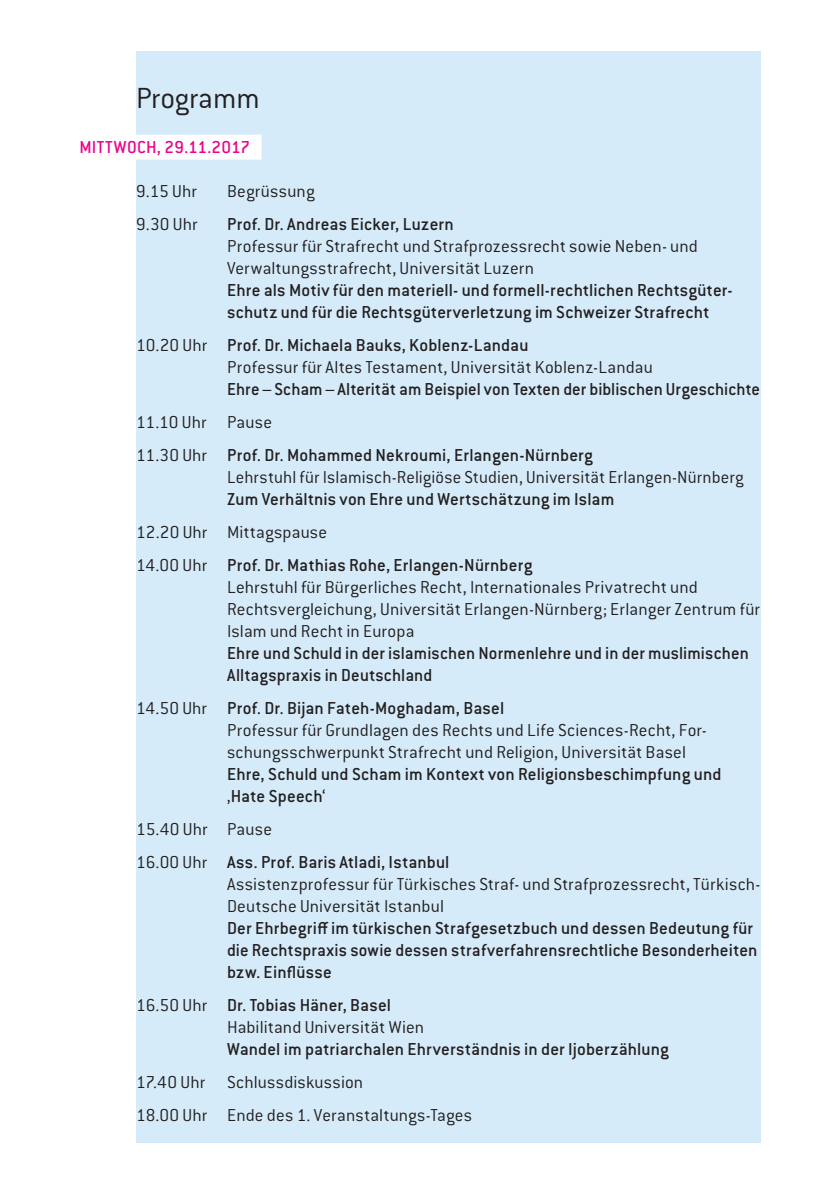
<style>
.page{position:relative;width:840px;height:1191px;background:#fff}
.page>*{position:absolute;margin:0;border:0;box-sizing:border-box;transform-origin:0 0}
._06-UT{font:300 32px "Conduit ITC Std";letter-spacing:-.01em;color:#231f20}
._07-LT{font:500 19px/22px "Conduit ITC Std";letter-spacing:.005em;color:#231f20}
._07-LT-2{font:300 19px/22px "Conduit ITC Std";letter-spacing:.01em;color:#231f20}
._07-LT-3{font:500 19px "Conduit ITC Std";letter-spacing:.01em;color:#ed028c}
.s1{font-weight:300}
</style>
<div class="page">
<div style="left:136px;top:51px;width:624px;height:1092px;background:#d5ebf9"></div>
<div style="left:79px;top:135px;width:182px;height:25px;background:#fff"></div>
<p class="_06-UT" style="left:136px;top:78px;width:125px">Programm</p>
<p class="_07-LT-3" style="left:79px;top:136px;width:172px">MITTWOCH, 29.11.2017</p>
<p class="_07-LT-2" style="left:136px;top:180px;width:62px">9.15 Uhr</p>
<p class="_07-LT-2" style="left:227px;top:180px;width:89px">Begrüssung</p>
<p class="_07-LT-2" style="left:136px;top:213px;width:63px">9.30 Uhr</p>
<p class="_07-LT" style="left:227px;top:213px;width:507px">Prof. Dr. Andreas Eicker, Luzern<br><span class="s1">Professur für Strafrecht und Strafprozessrecht sowie Neben- und Verwaltungsstrafrecht, Universität Luzern<br></span>Ehre als Motiv für den materiell- und formell-rechtlichen Rechtsgüter&shy;schutz und für die Rechtsgüterverletzung im Schweizer Strafrecht</p>
<p class="_07-LT" style="left:136px;top:334px;width:393px"><span class="s1">10.20 Uhr</span> Prof. Dr. Michaela Bauks, Koblenz-Landau</p>
<p class="_07-LT-2" style="left:227px;top:356px;width:427px">Professur für Altes Testament, Universität Koblenz-Landau</p>
<p class="_07-LT" style="left:227px;top:378px;width:534px">Ehre – Scham – Alterität am Beispiel von Texten der biblischen Urgeschichte</p>
<p class="_07-LT-2" style="left:136px;top:411px;width:137px">11.10 Uhr Pause</p>
<p class="_07-LT" style="left:227px;top:444px;width:518px;text-indent:-91px"><span class="s1">11.30 Uhr</span> Prof. Dr. Mohammed Nekroumi, Erlangen-Nürnberg<br><span class="s1">Lehrstuhl für Islamisch-Religiöse Studien, Universität Erlangen-Nürnberg<br></span>Zum Verhältnis von Ehre und Wertschätzung im Islam</p>
<p class="_07-LT-2" style="left:136px;top:521px;width:192px">12.20 Uhr Mittagspause</p>
<p class="_07-LT" style="left:136px;top:554px;width:397px"><span class="s1">14.00 Uhr</span> Prof. Dr. Mathias Rohe, Erlangen-Nürnberg</p>
<p class="_07-LT-2" style="left:227px;top:576px;width:534px">Lehrstuhl für Bürgerliches Recht, Internationales Privatrecht und<br>Rechtsvergleichung, Universität Erlangen-Nürnberg; Erlanger Zentrum für<br>Islam und Recht in Europa</p>
<p class="_07-LT" style="left:227px;top:642px;width:523px">Ehre und Schuld in der islamischen Normenlehre und in der muslimischen<br>Alltagspraxis in Deutschland</p>
<p class="_07-LT" style="left:136px;top:697px;width:369px"><span class="s1">14.50 Uhr</span> Prof. Dr. Bijan Fateh-Moghadam, Basel</p>
<p class="_07-LT-2" style="left:227px;top:719px;width:481px">Professur für Grundlagen des Rechts und Life Sciences-Recht, For&shy;schungsschwerpunkt Strafrecht und Religion, Universität Basel</p>
<p class="_07-LT" style="left:227px;top:763px;width:495px">Ehre, Schuld und Scham im Kontext von Religionsbeschimpfung und ‚Hate Speech‘</p>
<p class="_07-LT-2" style="left:136px;top:818px;width:137px">15.40 Uhr Pause</p>
<p class="_07-LT" style="left:136px;top:851px;width:314px"><span class="s1">16.00 Uhr</span> Ass. Prof. Baris Atladi, Istanbul</p>
<p class="_07-LT-2" style="left:227px;top:873px;width:534px">Assistenzprofessur für Türkisches Straf- und Strafprozessrecht, Türkisch-<br>Deutsche Universität Istanbul</p>
<p class="_07-LT" style="left:227px;top:917px;width:531px">Der Ehrbegriff im türkischen Strafgesetzbuch und dessen Bedeutung für die Rechtspraxis sowie dessen strafverfahrensrechtliche Besonderheiten bzw. Einflüsse</p>
<p class="_07-LT" style="left:136px;top:994px;width:256px"><span class="s1">16.50 Uhr</span> Dr. Tobias Häner, Basel</p>
<p class="_07-LT-2" style="left:227px;top:1016px;width:199px">Habilitand Universität Wien</p>
<p class="_07-LT" style="left:227px;top:1038px;width:443px">Wandel im patriarchalen Ehrverständnis in der Ijoberzählung</p>
<p class="_07-LT-2" style="left:136px;top:1071px;width:228px">17.40 Uhr Schlussdiskussion</p>
<p class="_07-LT-2" style="left:136px;top:1104px;width:337px">18.00 Uhr Ende des 1. Veranstaltungs-Tages</p>
</div>
